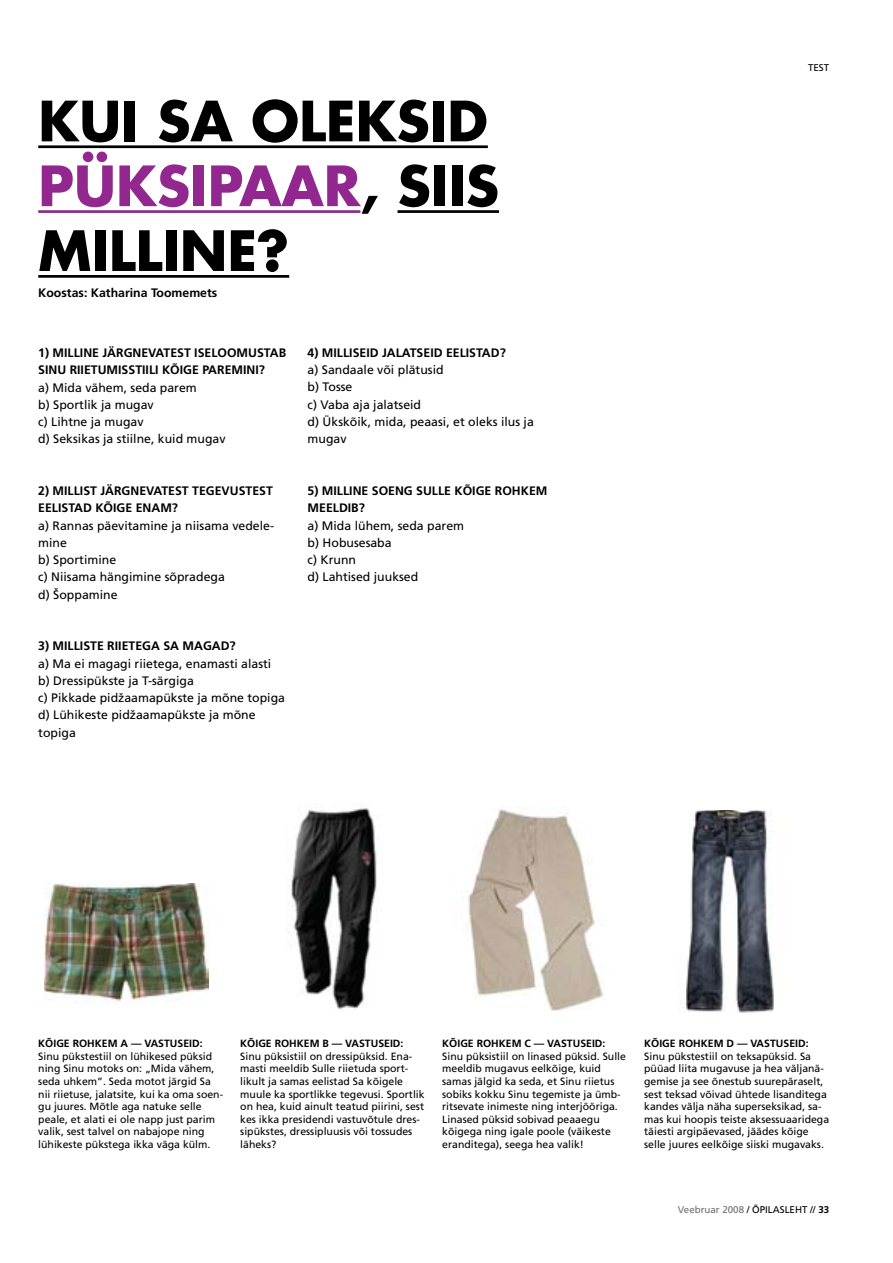
<style>
.page{position:relative;width:893px;height:1263px;background:#fff}
.page>*{position:absolute;margin:0;border:0;box-sizing:border-box;transform-origin:0 0}
.t1{font:700 54px "Futura";color:#000}
.t2{font:700 54px "Futura";color:#91278f}
.t3{font:12.3px/17.2px "Frutiger";color:#000}
.t4{font:700 12.3px/17.2px "Frutiger CE";color:#000}
.t5{font:10.5px/12.6px "Frutiger";color:#000}
.t6{font:700 10.5px "Frutiger CE";color:#000}
.t7{font:9.75px "Frutiger";color:#000}
.s1{color:#91278f}
.s2{color:#6d6f71}
.s3{font-weight:700}
</style>
<div class="page">
<img style="left:45px;top:883px;width:163px;height:119px">
<img style="left:291px;top:807px;width:86px;height:203px">
<img style="left:685px;top:810px;width:89px;height:203px">
<img style="left:468px;top:809px;width:136px;height:201px">
<hr style="left:38px;top:145px;width:450px;height:3px;background:#000">
<hr style="left:38px;top:210px;width:322px;height:3px;background:#91278f">
<hr style="left:397px;top:210px;width:102px;height:3px;background:#000">
<hr style="left:38px;top:275px;width:251px;height:3px;background:#000">
<h1 class="t1" style="left:38px;top:85px;width:451px">KUI SA OLEKSID</h1>
<h1 class="t2" style="left:38px;top:150px;width:208px">PÜKSIPAA</h1>
<h1 class="t1" style="left:324px;top:150px;width:177px"><span class="s1">R</span>, SIIS</h1>
<h1 class="t1" style="left:38px;top:215px;width:252px">MILLINE?</h1>
<p class="t4" style="left:38px;top:284px;width:181px">KOOSTAS: KATHARINA TOOMEMETS</p>
<p class="t4" style="left:38px;top:344px;width:249px">1) MILLINE JÄRGNEVATEST ISELOOM USTAB<br>SINU RIIETUMISSTIILI KÕIGE PAREMINI?</p>
<p class="t3" style="left:38px;top:379px;width:189px">a) Mida vähem, seda parem<br>b) Sportlik ja mugav<br>c) Lihtne ja mugav<br>d) Seksikas ja stiilne, kuid mugav</p>
<p class="t4" style="left:38px;top:482px;width:236px">2) MILLIST JÄRGNEVATEST TEGEVUSTEST<br>EELISTAD KÕIGE ENAM?</p>
<p class="t3" style="left:38px;top:517px;width:237px">a) Rannas päevitamine ja niisama vedele&shy;mine<br>b) Sportimine<br>c) Niisama hängimine sõpradega<br>d) Šoppamine</p>
<p class="t4" style="left:38px;top:637px;width:199px">3) MILLISTE RIIETEGA SA MAGAD?</p>
<p class="t3" style="left:38px;top:655px;width:248px">a) Ma ei magagi riietega, enamasti alasti b) Dressipükste ja T-särgiga<br>c) Pikkade pidžaamapükste ja mõne topiga d) Lühikeste pidžaamapükste ja mõne topiga</p>
<p class="t4" style="left:308px;top:344px;width:200px">4) MILLISEID JALATSEID EELISTAD?</p>
<p class="t3" style="left:308px;top:361px;width:228px">a) Sandaale või plätusid<br>b) Tosse<br>c) Vaba aja jalatseid<br>d) Ükskõik, mida, peaasi, et oleks ilus ja mugav</p>
<p class="t4" style="left:308px;top:482px;width:239px">5) MILLINE SOENG SULLE KÕIGE ROHKEM<br>MEELDIB?</p>
<p class="t3" style="left:308px;top:517px;width:158px">a) Mida lühem, seda parem b) H obusesaba<br>c) Krunn<br>d) Lahtised juuksed</p>
<p class="t7" style="left:808px;top:62px;width:23px">TEST</p>
<p class="t6" style="left:38px;top:1037px;width:166px">KÕIGE ROHKEM A — VASTUSEID:</p>
<p class="t5" style="left:38px;top:1050px;width:186px">Sinu pükstestiil on lühikesed püksid ning Sinu motoks on: „Mida vähem, seda uhkem”. Seda motot järgid Sa nii riietuse, jalatsite, kui ka oma soen&shy;gu juures. Mõtle aga natuke selle peale, et alati ei ole napp just parim valik, sest talvel on nabajope ning lühikeste pükstega ikka väga külm.</p>
<p class="t6" style="left:240px;top:1037px;width:165px">KÕIGE ROHKEM B — VASTUSEID:</p>
<p class="t5" style="left:240px;top:1050px;width:186px">Sinu püksistiil on dressipüksid. Ena&shy;masti meeldib Sulle riietuda sport&shy;likult ja samas eelistad Sa kõigele muule ka sportlikke tegevusi. Sportlik on hea, kuid ainult teatud piirini, sest kes ikka presidendi vastuvõtule dres&shy;sipükstes, dressipluusis või tossudes läheks?</p>
<p class="t6" style="left:442px;top:1037px;width:165px">KÕIGE ROHKEM C — VASTUSEID:</p>
<p class="t5" style="left:442px;top:1050px;width:185px">Sinu püksistiil on linased püksid. Sulle meeldib mugavus eelkõige, kuid samas jälgid ka seda, et Sinu riietus sobiks kokku Sinu tegemiste ja ümb&shy;ritsevate inimeste ning interjööriga.<br>Linased püksid sobivad peaaegu kõigega ning igale poole (väikeste eranditega), seega hea valik!</p>
<p class="t6" style="left:644px;top:1037px;width:166px">KÕIGE ROHKEM D — VASTUSEID:</p>
<p class="t5" style="left:644px;top:1050px;width:186px">Sinu pükstestiil on teksapüksid. Sa püüad liita mugavuse ja hea väljanä&shy;gemise ja see õnestub suurepäraselt, sest teksad võivad ühtede lisanditega kandes välja näha superseksikad, sa&shy;mas kui hoopis teiste aksessuaaridega täiesti argipäevased, jäädes kõige selle juures eelkõige siiski mugavaks.</p>
<p class="t7" style="left:678px;top:1204px;width:153px"><span class="s2">Veebruar 2008</span> / ÕPILASLEHT // <span class="s3">33</span></p>
</div>
